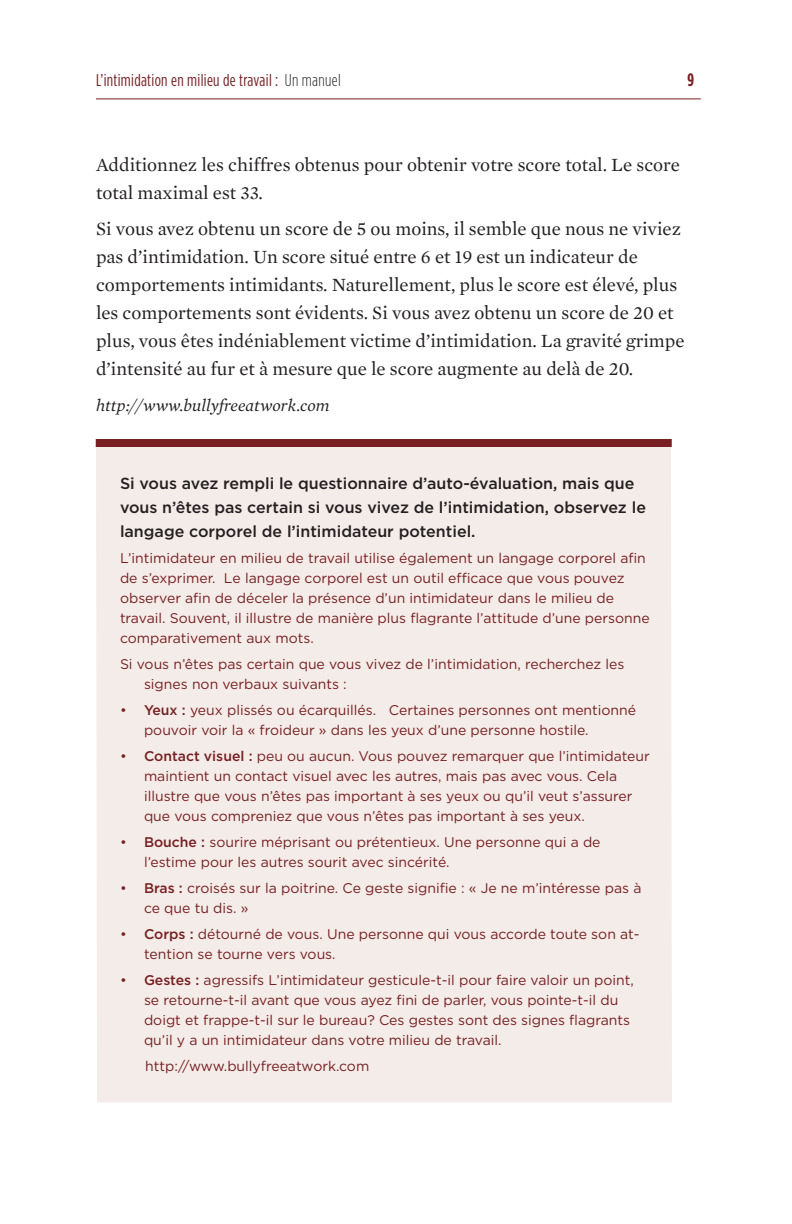
<style>
.page{position:relative;width:792px;height:1224px;background:#fff}
.page>*{position:absolute;margin:0;border:0;box-sizing:border-box;transform-origin:0 0}
.body{font:19px/28px "Mercury Text G1";color:#231f20}
.t1{font:700 18px "Gotham Condensed";color:#771f22}
.t2{font:17px "Gotham Condensed";letter-spacing:.02em;color:#771f22}
.body-2{font:italic 17px "Mercury Text G1";color:#231f20}
.box_copy{font:500 16px/24px "Gotham";color:#231f20}
.box_copy-2{font:14px/20px "Gotham";color:#771f22}
.s1{font-weight:300;color:#231f20}
.s2{font-weight:500}
</style>
<div class="page">
<hr style="left:96px;top:98px;width:605px;height:1px;background:#771f22">
<div style="left:96px;top:447px;width:576px;height:655px;background:#f4ece8"></div>
<div style="left:96px;top:439px;width:576px;height:8px;background:#771f22"></div>
<p class="t2" style="left:96px;top:70px;width:246px">L’intimidation en milieu de travail : <span class="s1">Un manuel</span></p>
<p class="t1" style="left:687px;top:69px;width:8px">9</p>
<p class="body" style="left:96px;top:150px;width:586px">Additionnez les chiffres obtenus pour obtenir votre score total. Le score total maximal est 33.</p>
<p class="body" style="left:96px;top:214px;width:590px">Si vous avez obtenu un score de 5 ou moins, il semble que nous ne viviez pas d’intimidation. Un score situé entre 6 et 19 est un indicateur de comportements intimidants. Naturellement, plus le score est élevé, plus les comportements sont évidents. Si vous avez obtenu un score de 20 et plus, vous êtes indéniablement victime d’intimidation. La gravité grimpe d’intensité au fur et à mesure que le score augmente au delà de 20.</p>
<p class="body-2" style="left:96px;top:395px;width:235px">http://www.bullyfreeatwork.com</p>
<p class="box_copy" style="left:120px;top:472px;width:527px">Si vous avez rempli le questionnaire d’auto-évaluation, mais que vous n’êtes pas certain si vous vivez de l’intimidation, observez le langage corporel de l’intimidateur potentiel.</p>
<p class="box_copy-2" style="left:120px;top:548px;width:531px">L’intimidateur en milieu de travail utilise également un langage corporel afin de s’exprimer. Le langage corporel est un outil efficace que vous pouvez observer afin de déceler la présence d’un intimidateur dans le milieu de travail. Souvent, il illustre de manière plus flagrante l’attitude d’une personne comparativement aux mots.</p>
<p class="box_copy-2" style="left:144px;top:654px;width:482px;text-indent:-24px">Si vous n’êtes pas certain que vous vivez de l’intimidation, recherchez les signes non verbaux suivants :</p>
<p class="box_copy-2" style="left:144px;top:700px;width:494px;text-indent:-24px">• <span class="s2">Yeux :</span> yeux plissés ou écarquillés. Certaines personnes ont mentionné pouvoir voir la « froideur » dans les yeux d’une personne hostile.</p>
<p class="box_copy-2" style="left:144px;top:746px;width:507px;text-indent:-24px">• <span class="s2">Contact visuel :</span> peu ou aucun. Vous pouvez remarquer que l’intimidateur maintient un contact visuel avec les autres, mais pas avec vous. Cela illustre que vous n’êtes pas important à ses yeux ou qu’il veut s’assurer que vous compreniez que vous n’êtes pas important à ses yeux.</p>
<p class="box_copy-2" style="left:144px;top:832px;width:458px;text-indent:-24px">• <span class="s2">Bouche :</span> sourire méprisant ou prétentieux. Une personne qui a de l’estime pour les autres sourit avec sincérité.</p>
<p class="box_copy-2" style="left:144px;top:878px;width:499px;text-indent:-24px">• <span class="s2">Bras :</span> croisés sur la poitrine. Ce geste signifie : « Je ne m’intéresse pas à ce que tu dis. »</p>
<p class="box_copy-2" style="left:144px;top:924px;width:497px;text-indent:-24px">• <span class="s2">Corps :</span> détourné de vous. Une personne qui vous accorde toute son at&shy;tention se tourne vers vous.</p>
<p class="box_copy-2" style="left:144px;top:970px;width:492px;text-indent:-24px">• <span class="s2">Gestes :</span> agressifs L’intimidateur gesticule-t-il pour faire valoir un point, se retourne-t-il avant que vous ayez fini de parler, vous pointe-t-il du doigt et frappe-t-il sur le bureau? Ces gestes sont des signes flagrants qu’il y a un intimidateur dans votre milieu de travail.</p>
<p class="box_copy-2" style="left:145px;top:1056px;width:226px">http://www.bullyfreeatwork.com</p>
</div>
